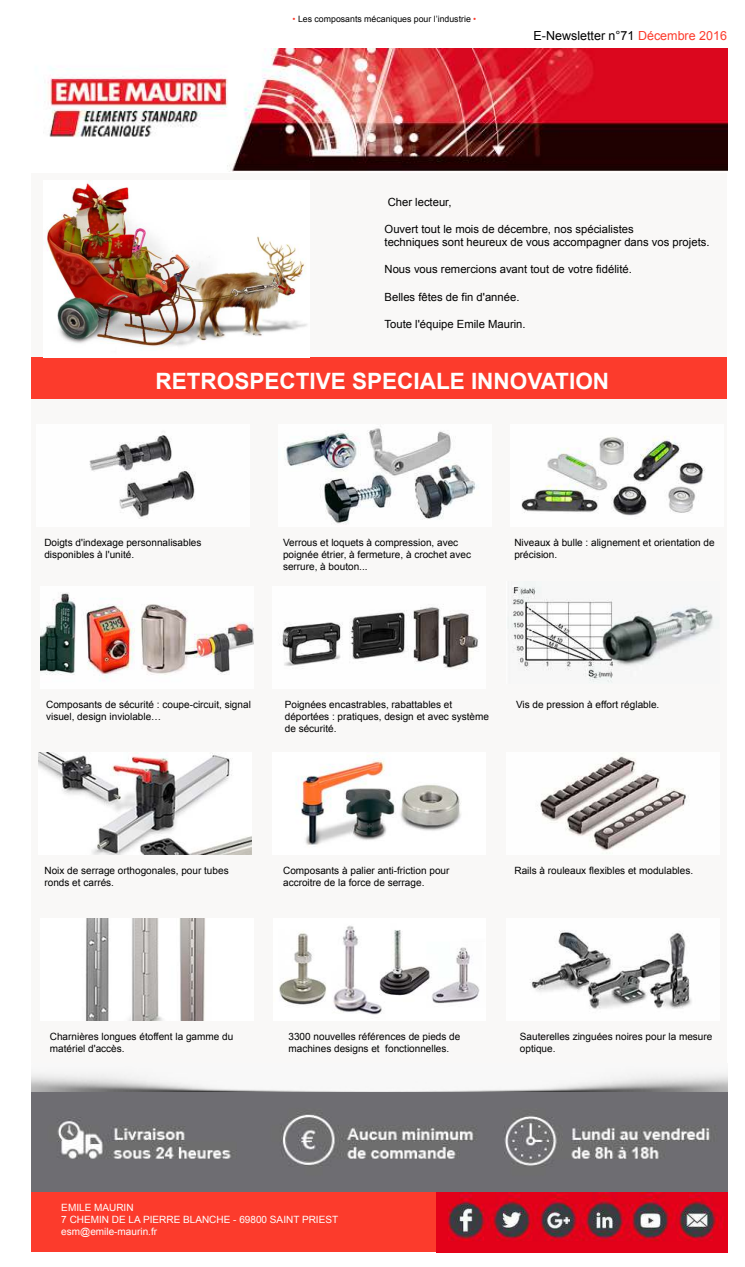
<style>
.page{position:relative;width:745px;height:1267px;background:#fff}
.page>*{position:absolute;margin:0;border:0;box-sizing:border-box;transform-origin:0 0}
.t1{font:700 22.5px "Arial";color:#fefffe}
.t2{font:12.5px "Arial";color:#000}
.t3{font:11.25px/13.5px "Arial";color:#000}
.t4{font:10px/12px "Arial";color:#000}
.t5{font:10px/12px "Arial";color:#fefffe}
.t6{font:8.75px "Arial";color:#000}
.s1{color:#fc3b2c}
</style>
<div class="page">
<div style="left:32px;top:168px;width:694px;height:927px;background:#f9f8f7"></div>
<img style="left:47px;top:49px;width:679px;height:123px">
<div style="left:32px;top:357px;width:694px;height:42px;background:#fc3b2c"></div>
<img style="left:32px;top:1075px;width:694px;height:117px">
<div style="left:32px;top:1192px;width:404px;height:59px;background:#fc3b2c"></div>
<img style="left:436px;top:1191px;width:290px;height:60px">
<img style="left:46px;top:180px;width:260px;height:166px">
<img style="left:89px;top:435px;width:106px;height:82px">
<img style="left:286px;top:428px;width:189px;height:96px">
<img style="left:521px;top:437px;width:184px;height:79px">
<img style="left:41px;top:593px;width:212px;height:84px">
<img style="left:282px;top:607px;width:196px;height:61px">
<img style="left:512px;top:587px;width:202px;height:95px">
<img style="left:39px;top:752px;width:212px;height:102px">
<img style="left:540px;top:756px;width:146px;height:94px">
<img style="left:301px;top:761px;width:159px;height:84px">
<img style="left:86px;top:918px;width:119px;height:102px">
<img style="left:279px;top:926px;width:200px;height:89px">
<img style="left:532px;top:931px;width:159px;height:78px">
<p class="t6" style="left:292px;top:16px;width:185px"><span class="s1">•</span> Les composants mécaniques pour l’industrie <span class="s1">•</span></p>
<p class="t2" style="left:533px;top:30px;width:195px">E-Newsletter n°71 <span class="s1">Décembre 2016</span></p>
<p class="t3" style="left:387px;top:196px;width:65px">Cher lecteur,</p>
<p class="t3" style="left:384px;top:223px;width:326px">Ouvert tout le mois de décembre, nos spécialistes<br>techniques sont heureux de vous accompagner dans vos projets.</p>
<p class="t3" style="left:384px;top:264px;width:248px">Nous vous remercions avant tout de votre fidélité.</p>
<p class="t3" style="left:384px;top:291px;width:136px">Belles fêtes de fin d'année.</p>
<p class="t3" style="left:384px;top:318px;width:142px">Toute l'équipe Emile Maurin.</p>
<h1 class="t1" style="left:155px;top:367px;width:454px">RETROSPECTIVE SPECIALE INNOVATION</h1>
<p class="t4" style="left:44px;top:537px;width:158px">Doigts d'indexage personnalisables disponibles à l'unité.</p>
<p class="t4" style="left:283px;top:537px;width:189px">Verrous et loquets à compression, avec poignée étrier, à fermeture, à crochet avec serrure, à bouton...</p>
<p class="t4" style="left:514px;top:537px;width:202px">Niveaux à bulle : alignement et orientation de précision.</p>
<p class="t4" style="left:46px;top:699px;width:206px">Composants de sécurité : coupe-circuit, signal visuel, design inviolable…</p>
<p class="t4" style="left:284px;top:699px;width:205px">Poignées encastrables, rabattables et déportées : pratiques, design et avec système de sécurité.</p>
<p class="t4" style="left:516px;top:699px;width:145px">Vis de pression à effort réglable.</p>
<p class="t4" style="left:44px;top:865px;width:185px">Noix de serrage orthogonales, pour tubes ronds et carrés.</p>
<p class="t4" style="left:283px;top:865px;width:168px">Composants à palier anti-friction pour accroitre de la force de serrage.</p>
<p class="t4" style="left:514px;top:865px;width:180px">Rails à rouleaux flexibles et modulables.</p>
<p class="t4" style="left:50px;top:1031px;width:185px">Charnières longues étoffent la gamme du matériel d'accès.</p>
<p class="t4" style="left:288px;top:1031px;width:173px">3300 nouvelles références de pieds de machines designs et fonctionnelles.</p>
<p class="t4" style="left:519px;top:1031px;width:194px">Sauterelles zinguées noires pour la mesure optique.</p>
<p class="t5" style="left:61px;top:1201px;width:278px">EMILE MAURIN<br>7 CHEMIN DE LA PIERRE BLANCHE - 69800 SAINT PRIEST esm@emile-maurin.fr</p>
</div>
